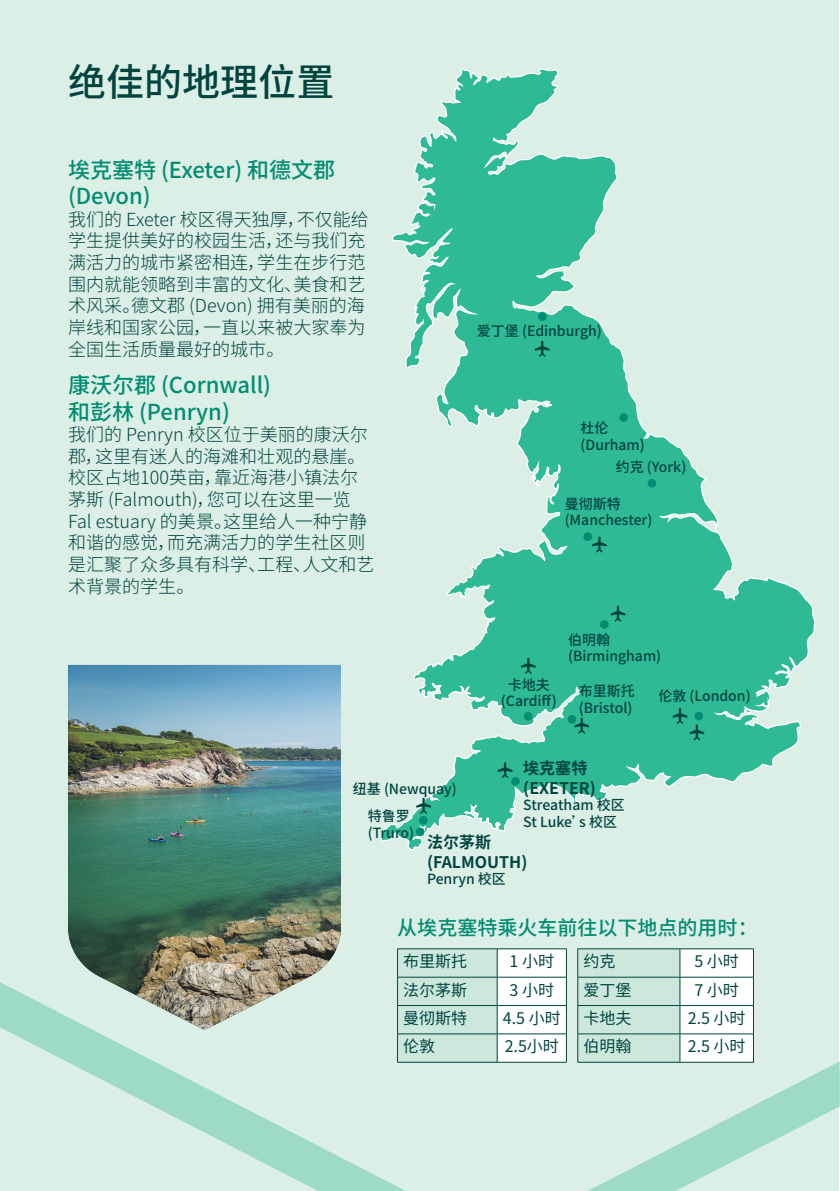
<style>
.page{position:relative;width:840px;height:1191px;background:#fff}
.page>*{position:absolute;margin:0;border:0;box-sizing:border-box;transform-origin:0 0}
.t1{font:500 38px "Noto Sans CJ Ksc";color:#004440}
.t2{font:500 22px/26.4px "Noto Sans CJ Ksc";color:#008d71}
.t3{font:500 20px "Noto Sans CJ Ksc";color:#008d71}
.t4{font:300 18px/21.6px "Noto Sans CJ Ksc";color:#004440}
.t5{font:16px "Noto Sans CJ Ksc";color:#004440}
.t6{font:700 16px/19.2px "Noto Sans CJ Ksc";color:#004440}
.t7{font:500 14px/16.8px "Noto Sans CJ Ksc";color:#004440}
</style>
<div class="page">
<hr style="left:839px;top:0;width:1px;height:332px;background:#004440">
<div style="left:0;top:0;width:839px;height:1191px;background:#dcefe6"></div>
<svg style="left:397px;top:948px;width:356px;height:114px"></svg>
<hr style="left:397px;top:1062px;width:100px;height:1px;background:#004440">
<hr style="left:497px;top:1062px;width:69px;height:1px;background:#004440">
<hr style="left:577px;top:1062px;width:102px;height:1px;background:#004440">
<hr style="left:679px;top:1062px;width:74px;height:1px;background:#004440">
<svg style="left:380px;top:67px;width:435px;height:783px;background:#95d9c5"></svg>
<div style="left:523px;top:712px;width:9px;height:8px;background:#008d71;border-radius:50%"></div>
<div style="left:511px;top:777px;width:8px;height:8px;background:#008d71;border-radius:50%"></div>
<div style="left:567px;top:715px;width:9px;height:8px;background:#008d71;border-radius:50%"></div>
<svg style="left:574px;top:717px;width:14px;height:17px"></svg>
<svg style="left:497px;top:762px;width:15px;height:16px"></svg>
<svg style="left:672px;top:708px;width:31px;height:32px"></svg>
<div style="left:599px;top:620px;width:9px;height:9px;background:#008d71;border-radius:50%"></div>
<svg style="left:610px;top:605px;width:15px;height:17px"></svg>
<div style="left:415px;top:827px;width:9px;height:9px;background:#008d71;border-radius:50%"></div>
<div style="left:419px;top:816px;width:8px;height:8px;background:#008d71;border-radius:50%"></div>
<svg style="left:416px;top:798px;width:15px;height:16px"></svg>
<div style="left:583px;top:532px;width:8px;height:9px;background:#008d71;border-radius:50%"></div>
<div style="left:619px;top:413px;width:8px;height:9px;background:#008d71;border-radius:50%"></div>
<div style="left:647px;top:479px;width:9px;height:8px;background:#008d71;border-radius:50%"></div>
<div style="left:537px;top:312px;width:9px;height:9px;background:#008d71;border-radius:50%"></div>
<svg style="left:520px;top:658px;width:15px;height:16px"></svg>
<svg style="left:591px;top:536px;width:15px;height:17px"></svg>
<svg style="left:534px;top:341px;width:15px;height:16px"></svg>
<img style="left:68px;top:665px;width:273px;height:365px">
<p class="t1" style="left:68px;top:61px;width:268px">绝佳的地理位置</p>
<p class="t2" style="left:68px;top:157px;width:268px">埃克塞特 (Exeter) 和德文郡(Devon)</p>
<p class="t4" style="left:68px;top:209px;width:302px">我们的 Exeter 校区得天独厚，不仅能给学生提供美好的校园生活，还与我们充满活力的城市紧密相连，学生在步行范围内就能领略到丰富的文化、美食和艺术风采。德文郡 (Devon) 拥有美丽的海岸线和国家公园，一直以来被大家奉为全国生活质量最好的城市。</p>
<p class="t2" style="left:68px;top:372px;width:204px">康沃尔郡 (Cornwall)和彭林 (Penryn)</p>
<p class="t4" style="left:68px;top:424px;width:307px">我们的 Penryn 校区位于美丽的康沃尔郡，这里有迷人的海滩和壮观的悬崖。校区占地100英亩，靠近海港小镇法尔茅斯 (Falmouth)，您可以在这里一览<br>Fal estuary 的美景。这里给人一种宁静和谐的感觉，而充满活力的学生社区则是汇聚了众多具有科学、工程、人文和艺术背景的学生。</p>
<p class="t7" style="left:476px;top:323px;width:126px">爱丁堡 (Edinburgh)</p>
<p class="t7" style="left:580px;top:420px;width:66px">杜伦(Durham)</p>
<p class="t7" style="left:615px;top:458px;width:72px">约克 (York)</p>
<p class="t7" style="left:564px;top:495px;width:89px">曼彻斯特(Manchester)</p>
<p class="t7" style="left:567px;top:631px;width:94px">伯明翰(Birmingham)</p>
<p class="t7" style="left:578px;top:683px;width:57px">布里斯托(Bristol)</p>
<p class="t7" style="left:500px;top:676px;width:57px;text-align:center">卡地夫(Cardiff)</p>
<p class="t7" style="left:658px;top:687px;width:94px">伦敦 (London)</p>
<p class="t6" style="left:523px;top:759px;width:74px">埃克塞特(EXETER)</p>
<p class="t7" style="left:523px;top:797px;width:103px">Streatham 校区</p>
<p class="t7" style="left:523px;top:814px;width:95px">St Luke’s 校区</p>
<p class="t6" style="left:427px;top:833px;width:102px">法尔茅斯(FALMOUTH)</p>
<p class="t7" style="left:427px;top:871px;width:80px">Penryn 校区</p>
<p class="t7" style="left:352px;top:780px;width:105px">纽基 (Newquay)</p>
<p class="t7" style="left:367px;top:808px;width:48px">特鲁罗(Truro)</p>
<p class="t3" style="left:397px;top:916px;width:361px">从埃克塞特乘火车前往以下地点的用时：</p>
<p class="t5" style="left:403px;top:952px;width:65px">布里斯托</p>
<p class="t5" style="left:509px;top:952px;width:46px">1 小时</p>
<p class="t5" style="left:583px;top:952px;width:33px">约克</p>
<p class="t5" style="left:694px;top:952px;width:46px">5 小时</p>
<p class="t5" style="left:403px;top:980px;width:65px">法尔茅斯</p>
<p class="t5" style="left:509px;top:980px;width:46px">3 小时</p>
<p class="t5" style="left:583px;top:980px;width:49px">爱丁堡</p>
<p class="t5" style="left:694px;top:980px;width:46px">7 小时</p>
<p class="t5" style="left:403px;top:1009px;width:65px">曼彻斯特</p>
<p class="t5" style="left:502px;top:1009px;width:59px">4.5 小时</p>
<p class="t5" style="left:583px;top:1009px;width:49px">卡地夫</p>
<p class="t5" style="left:687px;top:1009px;width:59px">2.5 小时</p>
<p class="t5" style="left:403px;top:1037px;width:33px">伦敦</p>
<p class="t5" style="left:504px;top:1037px;width:56px">2.5小时</p>
<p class="t5" style="left:583px;top:1037px;width:49px">伯明翰</p>
<p class="t5" style="left:687px;top:1037px;width:59px">2.5 小时</p>
</div>
